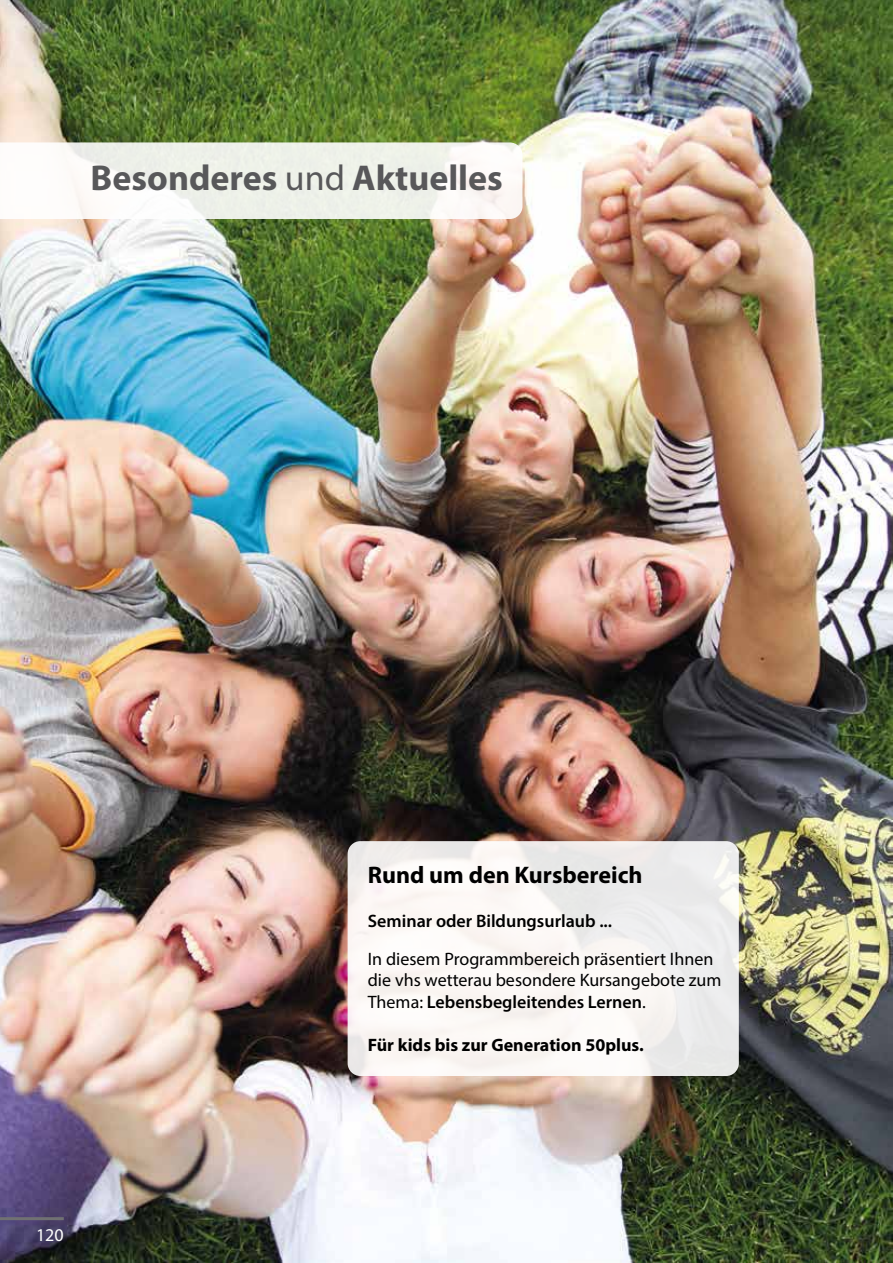
<style>
.page{position:relative;width:893px;height:1263px;background:#fff}
.page>*{position:absolute;margin:0;border:0;box-sizing:border-box;transform-origin:0 0}
.t1{font:700 36px "Myriad Pro";color:#58585a}
.t2{font:700 24px "Myriad Pro";color:#000}
.t3{font:18px/21.6px "Myriad Pro";color:#000}
.t4{font:700 18px "Myriad Pro";color:#000}
.t5{font:600 18px "Myriad Pro";color:#000}
.t6{font:18px "Myriad Pro";color:#fff}
.s1{font-weight:400}
.s2{font-weight:600}
</style>
<div class="page">
<img style="left:0;top:0;width:893px;height:1263px">
<svg style="left:0;top:142px;width:522px;height:77px"></svg>
<svg style="left:348px;top:841px;width:391px;height:235px;fill:#faf5f2"></svg>
<hr style="left:0;top:1217px;width:64px;height:3px;background:#707172">
<h1 class="t1" style="left:91px;top:155px;width:414px">Besonderes <span class="s1">und</span> Aktuelles</h1>
<p class="t6" style="left:36px;top:1224px;width:29px">120</p>
<h2 class="t2" style="left:368px;top:860px;width:276px">Rund um den Kursbereich</h2>
<p class="t5" style="left:368px;top:909px;width:246px">Seminar oder Bildungsurlaub ...</p>
<p class="t3" style="left:368px;top:947px;width:355px">In diesem Programmbereich präsentiert Ihnen die vhs wetterau besondere Kursangebote zum<br>Thema: <span class="s2">Lebensbegleitendes Lernen</span>.</p>
<p class="t4" style="left:368px;top:1033px;width:278px">Für kids bis zur Generation 50plus.</p>
</div>
